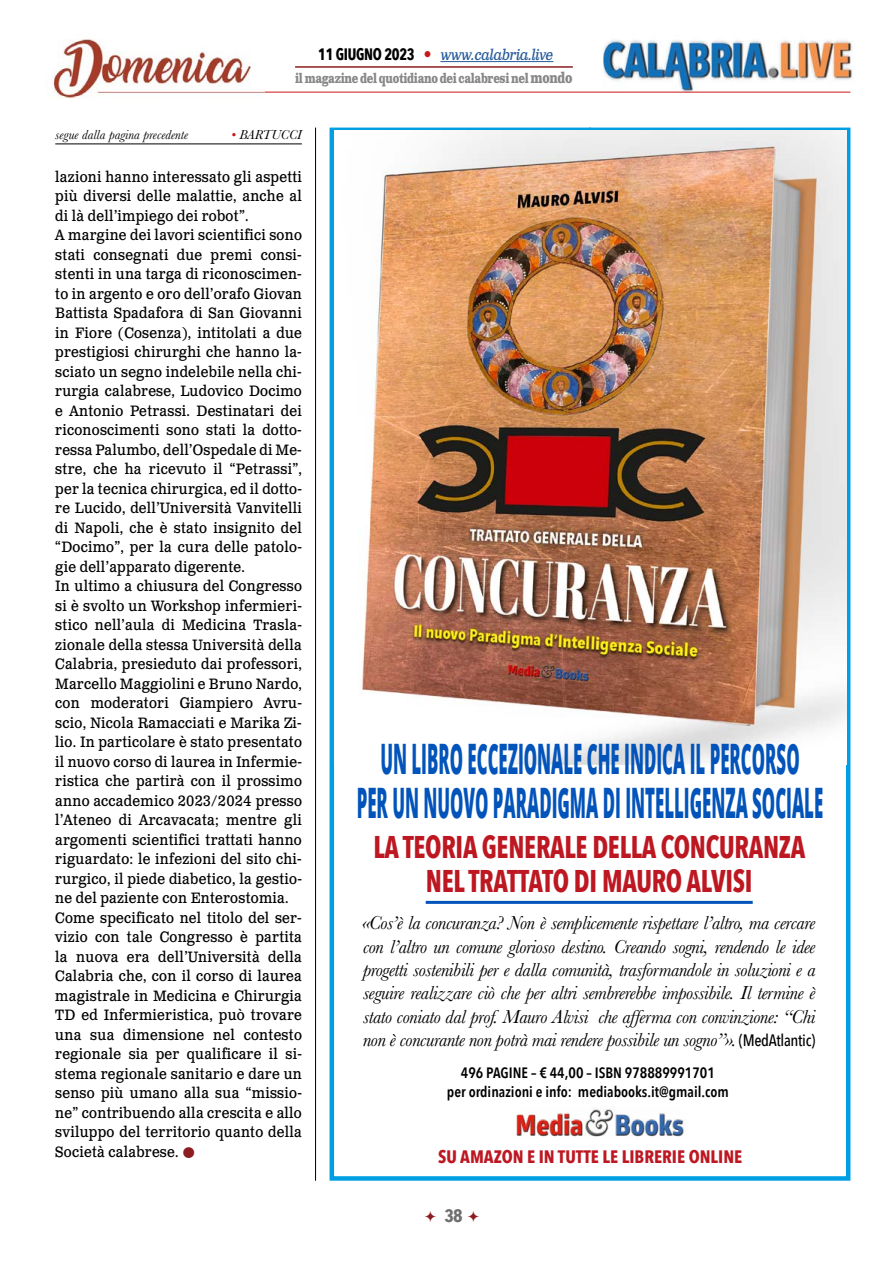
<style>
.page{position:relative;width:893px;height:1263px;background:#fff}
.page>*{position:absolute;margin:0;border:0;box-sizing:border-box;transform-origin:0 0}
.t1{font:800 42px/43.5px "Open Sans";color:#0253ba;text-align:center;scale:.4 1}
.t2{font:700 31.35px/34.2px "Avenir Next Condensed";letter-spacing:-.01em;color:#bd1822;text-align:center;scale:.85 1}
.t3{font:italic 19.5px/23.4px "Baskerville";letter-spacing:-.02em;color:#000;text-align:justify}
.t4{font:700 18px "Avenir Next Condensed";color:#bd1822}
.t5{font:700 18px "Avenir Next Condensed";color:#706f6f}
.t6{font:15px/19.5px "Clarendon Text Pro";letter-spacing:.02em;color:#000;scale:.9 1}
.t7{font:600 15px/19.5px "Avenir Next Condensed";color:#000;text-align:center}
.t8{font:italic 15px "Clarendon Text Pro";letter-spacing:-.025em;color:#275b9b;scale:.9 1}
.t9{font:700 13.5px "Clarendon Text Pro";letter-spacing:-.03em;color:#878787;scale:.75 1}
.t10{font:italic 13.5px "Baskerville";color:#000}
.s1{font-family:"Avenir Next Condensed";font-weight:700;font-style:normal;font-size:16.5px;color:#000}
.s2{font-weight:700;font-style:normal;font-size:16.5px;color:#ca181a}
.s3{font-size:15px}
.s4{color:#ca181a}
.s5{font-family:"Avenir Next Condensed";font-weight:500;font-style:normal;font-size:16.5px}
</style>
<div class="page">
<hr style="left:440px;top:61px;width:113px;height:1px;background:#275b9b">
<hr style="left:295px;top:66px;width:278px;height:2px;background:#8b1c1f">
<img style="left:604px;top:40px;width:249px;height:52px">
<hr style="left:103px;top:92px;width:747px;height:1px;background:#cd1719">
<hr style="left:55px;top:144px;width:247px;height:1px;background:#000">
<hr style="left:315px;top:128px;width:1px;height:1053px;background:#000">
<img style="left:53px;top:39px;width:211px;height:60px">
<div style="left:330px;top:128px;width:520px;height:1053px;background:#fff;border:4px solid #009fe3"></div>
<img style="left:334px;top:131px;width:512px;height:633px">
<hr style="left:426px;top:901px;width:327px;height:3px;background:#0253ba">
<img style="left:516px;top:1109px;width:168px;height:28px">
<p class="t8" style="left:318px;top:46px;width:263px"><span class="s1">11 GIUGNO 2023</span> <span class="s2">•</span> www.calabria.live</p>
<p class="t9" style="left:295px;top:70px;width:371px">il magazine del quotidiano dei calabresi nel <span class="s3">mondo</span></p>
<p class="t10" style="left:55px;top:126px;width:134px">segue dalla pagina precedente</p>
<p class="t10" style="left:231px;top:126px;width:72px"><span class="s4">•</span> BARTUCCI</p>
<p class="t6" style="left:55px;top:168px;width:276px">lazioni hanno interessato gli aspetti più diversi delle malattie, anche al di là dell’impiego dei robot”.<br>A margine dei lavori scientifici sono stati consegnati due premi consi&shy;stenti in una targa di riconoscimen&shy;to in argento e oro dell’orafo Giovan Battista Spadafora di San Giovanni in Fiore (Cosenza), intitolati a due prestigiosi chirurghi che hanno la&shy;sciato un segno indelebile nella chi&shy;rurgia calabrese, Ludovico Docimo e Antonio Petrassi. Destinatari dei riconoscimenti sono stati la dotto&shy;ressa Palumbo, dell’Ospedale di Me&shy;stre, che ha ricevuto il “Petrassi”, per la tecnica chirurgica, ed il dotto&shy;re Lucido, dell’Università Vanvitelli di Napoli, che è stato insignito del “Docimo”, per la cura delle patolo&shy;gie dell’apparato digerente.<br>In ultimo a chiusura del Congresso si è svolto un Workshop infermieri&shy;stico nell’aula di Medicina Trasla&shy;zionale della stessa Università della Calabria, presieduto dai professori, Marcello Maggiolini e Bruno Nardo, con moderatori Giampiero Avru&shy;scio, Nicola Ramacciati e Marika Zi&shy;lio. In particolare è stato presentato il nuovo corso di laurea in Infermie&shy;ristica che partirà con il prossimo anno accademico 2023/2024 presso l’Ateneo di Arcavacata; mentre gli argomenti scientifici trattati hanno riguardato: le infezioni del sito chi&shy;rurgico, il piede diabetico, la gestio&shy;ne del paziente con Enterostomia.<br>Come specificato nel titolo del ser&shy;vizio con tale Congresso è partita la nuova era dell’Università della Calabria che, con il corso di laurea magistrale in Medicina e Chirurgia TD ed Infermieristica, può trovare una sua dimensione nel contesto regionale sia per qualificare il si&shy;stema regionale sanitario e dare un senso più umano alla sua “missio&shy;ne” contribuendo alla crescita e allo sviluppo del territorio quanto della Società calabrese.</p>
<h1 class="t1" style="left:357px;top:735px;width:1168px">UN LIBRO ECCEZIONALE CHE INDICA IL PERCORSO<br>PER UN NUOVO PARADIGMA DI INTELLIGENZA SOCIALE</h1>
<h2 class="t2" style="left:373px;top:830px;width:510px">LA TEORIA GENERALE DELLA CONCURANZA<br>NEL TRATTATO DI MAURO ALVISI</h2>
<p class="t3" style="left:363px;top:911px;width:454px">«Cos’è la concuranza? Non è semplicemente rispettare l’altro, ma cercare con l’altro un comune glorioso destino. Creando sogni, rendendo le idee progetti sostenibili per e dalla comunità, trasformandole in soluzioni e a seguire realizzare ciò che per altri sembrerebbe impossibile. Il termine è stato coniato dal prof. Mauro Alvisi che afferma con convinzione: “Chi non è concurante non potrà mai rendere possibile un sogno”». <span class="s5">(MedAtlantic)</span></p>
<p class="t7" style="left:447px;top:1062px;width:283px">496 PAGINE – € 44,00 – ISBN 978889991701<br>per ordinazioni e info: mediabooks.it@gmail.com</p>
<p class="t4" style="left:438px;top:1145px;width:306px">SU AMAZON E IN TUTTE LE LIBRERIE ONLINE</p>
<p class="t5" style="left:444px;top:1205px;width:19px">38</p>
</div>
